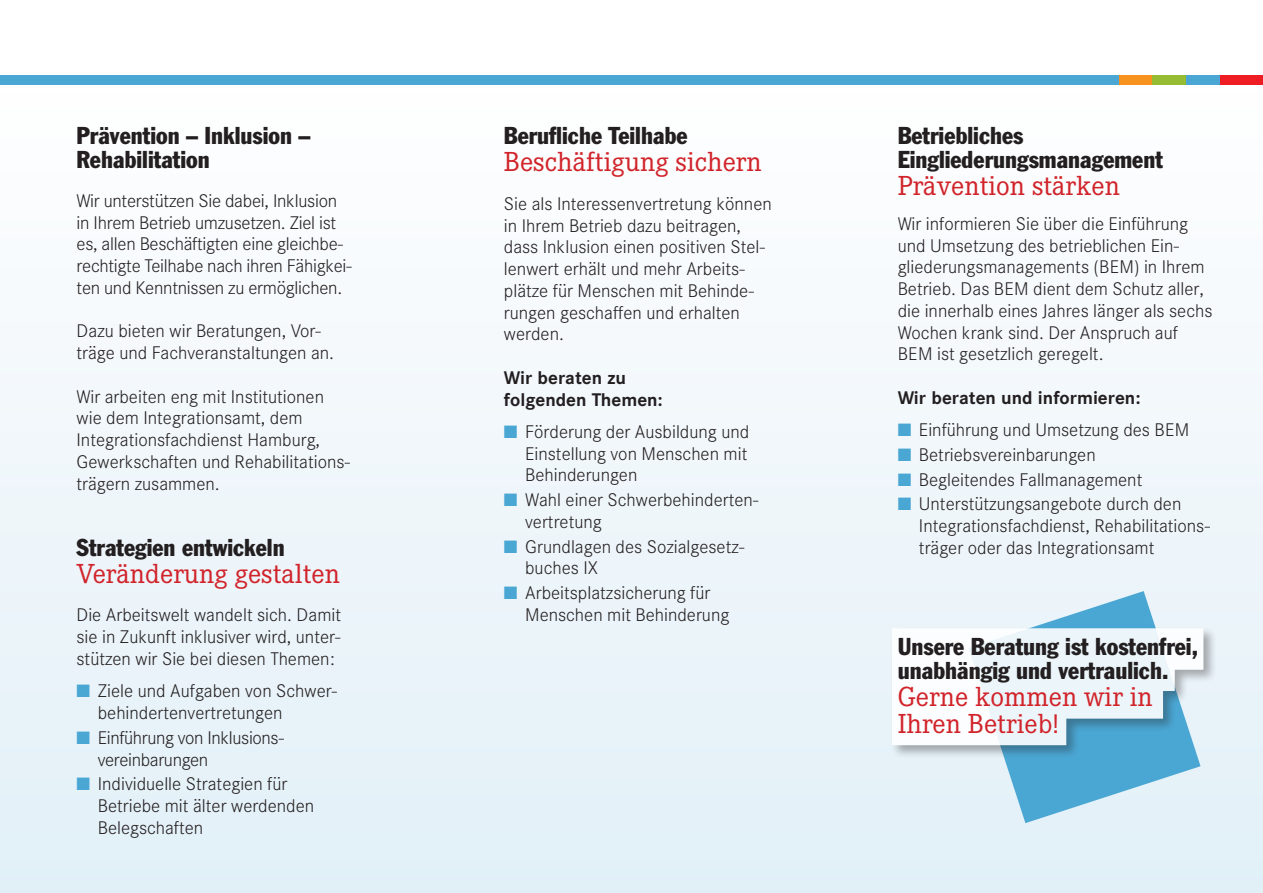
<style>
.page{position:relative;width:1263px;height:893px;background:#fff}
.page>*{position:absolute;margin:0;border:0;box-sizing:border-box;transform-origin:0 0}
.t1{font:27px/27px "Corporate EBQ";color:#d1232a}
.t2{font:condensed 24px/24px "Franklin Gothic";color:#231f20}
.t3{font:300 18px/21.8px "Corporate SBQ";color:#231f20}
.t4{font:700 18px/21.8px "Corporate SBQ";color:#231f20}
.t5{font:300 18px/21.8px "Corporate SBQ";letter-spacing:-.02em;color:#231f20}
.s1{color:#4aa7d4}
</style>
<div class="page">
<div style="left:0;top:89px;width:1263px;height:804px;background:linear-gradient(to bottom,#fefefe,#e1f0f7)"></div>
<div style="left:651px;top:75px;width:476px;height:10px;background:#4aa7d4"></div>
<div style="left:1118px;top:75px;width:34px;height:10px;background:#f7931d"></div>
<div style="left:1152px;top:75px;width:34px;height:10px;background:#96bc33"></div>
<div style="left:1186px;top:75px;width:34px;height:10px;background:#4aa7d4"></div>
<div style="left:1220px;top:75px;width:43px;height:10px;background:#ee1d23"></div>
<div style="left:0;top:75px;width:689px;height:10px;background:#4aa7d4"></div>
<svg style="left:968px;top:591px;width:232px;height:232px;background:#aad4ea"></svg>
<div style="left:890px;top:626px;width:327px;height:133px;background:#231f20;opacity:.4"></div>
<svg style="left:892px;top:628px;width:311px;height:117px"></svg>
<p class="t2" style="left:77px;top:123px;width:235px">Prävention – Inklusion –<br>Rehabilitation</p>
<p class="t3" style="left:77px;top:190px;width:277px">Wir unterstützen Sie dabei, Inklusion in Ihrem Betrieb umzusetzen. Ziel ist es, allen Beschäftigten eine gleichbe&shy;rechtigte Teilhabe nach ihren Fähigkei&shy;ten und Kenntnissen zu ermöglichen.</p>
<p class="t3" style="left:77px;top:320px;width:259px">Dazu bieten wir Beratungen, Vor&shy;träge und Fachveranstaltungen an.</p>
<p class="t3" style="left:77px;top:386px;width:275px">Wir arbeiten eng mit Institutionen wie dem Integrationsamt, dem<br>Integrationsfachdienst Hamburg,<br>Gewerkschaften und Rehabilitations&shy;trägern zusammen.</p>
<p class="t2" style="left:77px;top:535px;width:210px">Strategien entwickeln</p>
<p class="t1" style="left:77px;top:560px;width:265px">Veränderung gestalten</p>
<p class="t3" style="left:77px;top:604px;width:266px;text-align:justify">Die Arbeitswelt wandelt sich. Damit sie in Zukunft inklusiver wird, unter&shy;stützen wir Sie bei diesen Themen:</p>
<p class="t3" style="left:98px;top:680px;width:241px;text-indent:-21px"><span class="s1">■</span> Ziele und Aufgaben von Schwer&shy;behindertenvertretungen</p>
<p class="t5" style="left:98px;top:727px;width:188px;text-indent:-21px"><span class="s1">■</span> Einführung von Inklusions&shy;vereinbarungen</p>
<p class="t3" style="left:98px;top:773px;width:218px;text-indent:-21px"><span class="s1">■</span> Individuelle Strategien für<br>Betriebe mit älter werdenden<br>Belegschaften</p>
<p class="t2" style="left:504px;top:123px;width:185px">Berufliche Teilhabe</p>
<p class="t1" style="left:504px;top:149px;width:259px">Beschäftigung sichern</p>
<p class="t3" style="left:504px;top:193px;width:269px">Sie als Interessenvertretung können in Ihrem Betrieb dazu beitragen, dass Inklusion einen positiven Stel&shy;lenwert erhält und mehr Arbeits&shy;plätze für Menschen mit Behinde&shy;rungen geschaffen und erhalten werden.</p>
<p class="t4" style="left:504px;top:367px;width:160px">Wir beraten zu folgenden Themen:</p>
<p class="t3" style="left:525px;top:421px;width:226px;text-align:justify;text-indent:-21px"><span class="s1">■</span> Förderung der Ausbildung und Einstellung von Menschen mit Behinderungen</p>
<p class="t3" style="left:525px;top:489px;width:235px;text-indent:-21px"><span class="s1">■</span> Wahl einer Schwerbehinderten&shy;vertretung</p>
<p class="t3" style="left:525px;top:536px;width:221px;text-indent:-21px"><span class="s1">■</span> Grundlagen des Sozialgesetz&shy;buches IX</p>
<p class="t3" style="left:525px;top:582px;width:206px;text-indent:-21px"><span class="s1">■</span> Arbeitsplatzsicherung für<br>Menschen mit Behinderung</p>
<p class="t2" style="left:898px;top:123px;width:267px">Betriebliches<br>Eingliederungsmanagement</p>
<p class="t1" style="left:898px;top:173px;width:224px">Prävention stärken</p>
<p class="t3" style="left:898px;top:213px;width:316px">Wir informieren Sie über die Einführung und Umsetzung des betrieblichen Ein&shy;gliederungsmanagements (BEM) in Ihrem Betrieb. Das BEM dient dem Schutz aller, die innerhalb eines Jahres länger als sechs Wochen krank sind. Der Anspruch auf BEM ist gesetzlich geregelt.</p>
<p class="t4" style="left:898px;top:387px;width:244px">Wir beraten und informieren:</p>
<p class="t3" style="left:898px;top:419px;width:293px"><span class="s1">■</span> Einführung und Umsetzung des BEM</p>
<p class="t3" style="left:898px;top:444px;width:199px"><span class="s1">■</span> Betriebsvereinbarungen</p>
<p class="t3" style="left:898px;top:469px;width:246px"><span class="s1">■</span> Begleitendes Fallmanagement</p>
<p class="t3" style="left:919px;top:494px;width:293px;text-indent:-21px"><span class="s1">■</span> Unterstützungsangebote durch den<br>Integrationsfachdienst, Rehabilitations&shy;träger oder das Integrationsamt</p>
<p class="t2" style="left:898px;top:634px;width:302px">Unsere Beratung ist kostenfrei, unabhängig und vertraulich.</p>
<p class="t1" style="left:898px;top:684px;width:256px">Gerne kommen wir in<br>Ihren Betrieb!</p>
</div>
